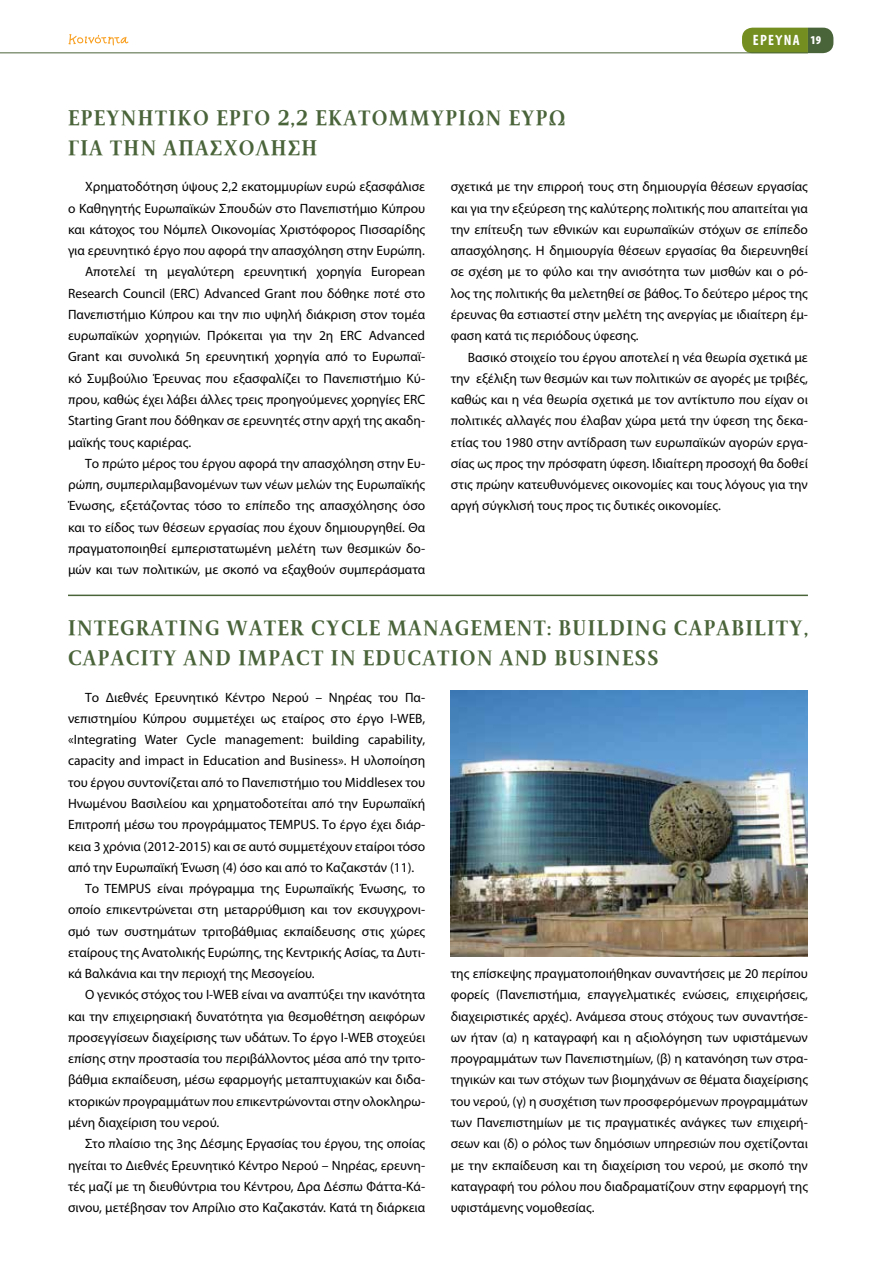
<style>
.page{position:relative;width:893px;height:1263px;background:#fff}
.page>*{position:absolute;margin:0;border:0;box-sizing:border-box;transform-origin:0 0}
.t1{font:700 21px/30px "PF Document";letter-spacing:.07em;color:#4a643a}
.t2{font:700 condensed 15px "Myriad Pro";letter-spacing:.09em;color:#fff}
.t3{font:13.5px/21.3px "Myriad Pro";color:#000;text-align:justify}
.t4{font:900 condensed 12px "Myriad Pro";color:#fff}
</style>
<div class="page">
<hr style="left:68px;top:595px;width:740px;height:1px;background:#4a643a">
<img style="left:451px;top:690px;width:357px;height:267px">
<hr style="left:0;top:53px;width:808px;height:1px;background:#4a643a">
<svg style="left:742px;top:28px;width:91px;height:25px;background:#6c852e"></svg>
<svg style="left:69px;top:34px;width:59px;height:11px"></svg>
<h1 class="t1" style="left:68px;top:103px;width:499px">ΕΡΕΥΝΗΤΙΚΟ ΕΡΓΟ 2,2 ΕΚΑΤΟΜΜΥΡΙΩΝ ΕΥΡΩ<br>ΓΙΑ ΤΗΝ ΑΠΑΣΧΟΛΗΣΗ</h1>
<p class="t2" style="left:753px;top:31px;width:48px">ΕΡΕΥΝΑ</p>
<p class="t4" style="left:811px;top:32px;width:12px">19</p>
<p class="t3" style="left:85px;top:176px;width:342px">Χρηματοδότηση ύψους 2,2 εκατομμυρίων ευρώ εξασφάλισε</p>
<p class="t3" style="left:68px;top:197px;width:359px">ο Καθηγητής Ευρωπαϊκών Σπουδών στο Πανεπιστήμιο Κύπρου</p>
<p class="t3" style="left:68px;top:218px;width:359px">και κάτοχος του Νόμπελ Οικονομίας Χριστόφορος Πισσαρίδης</p>
<p class="t3" style="left:68px;top:240px;width:358px">για ερευνητικό έργο που αφορά την απασχόληση στην Ευρώπη.</p>
<p class="t3" style="left:85px;top:261px;width:342px">Αποτελεί τη μεγαλύτερη ερευνητική χορηγία European</p>
<p class="t3" style="left:68px;top:282px;width:359px">Research Council (ERC) Advanced Grant που δόθηκε ποτέ στο</p>
<p class="t3" style="left:68px;top:304px;width:359px">Πανεπιστήμιο Κύπρου και την πιο υψηλή διάκριση στον τομέα</p>
<p class="t3" style="left:68px;top:325px;width:359px">ευρωπαϊκών χορηγιών. Πρόκειται για την 2η ERC Advanced</p>
<p class="t3" style="left:68px;top:346px;width:359px">Grant και συνολικά 5η ερευνητική χορηγία από το Ευρωπαϊ-</p>
<p class="t3" style="left:68px;top:367px;width:359px">κό Συμβούλιο Έρευνας που εξασφαλίζει το Πανεπιστήμιο Κύ-</p>
<p class="t3" style="left:68px;top:389px;width:359px">πρου, καθώς έχει λάβει άλλες τρεις προηγούμενες χορηγίες ERC</p>
<p class="t3" style="left:68px;top:410px;width:359px">Starting Grant που δόθηκαν σε ερευνητές στην αρχή της ακαδη-</p>
<p class="t3" style="left:68px;top:431px;width:125px">μαϊκής τους καριέρας.</p>
<p class="t3" style="left:85px;top:452px;width:342px">Το πρώτο μέρος του έργου αφορά την απασχόληση στην Ευ-</p>
<p class="t3" style="left:68px;top:474px;width:359px">ρώπη, συμπεριλαμβανομένων των νέων μελών της Ευρωπαϊκής</p>
<p class="t3" style="left:68px;top:495px;width:359px">Ένωσης, εξετάζοντας τόσο το επίπεδο της απασχόλησης όσο</p>
<p class="t3" style="left:68px;top:516px;width:359px">και το είδος των θέσεων εργασίας που έχουν δημιουργηθεί. Θα</p>
<p class="t3" style="left:68px;top:537px;width:359px">πραγματοποιηθεί εμπεριστατωμένη μελέτη των θεσμικών δο-</p>
<p class="t3" style="left:68px;top:559px;width:359px">μών και των πολιτικών, με σκοπό να εξαχθούν συμπεράσματα</p>
<p class="t3" style="left:451px;top:176px;width:359px">σχετικά με την επιρροή τους στη δημιουργία θέσεων εργασίας και για την εξεύρεση της καλύτερης πολιτικής που απαιτείται για την επίτευξη των εθνικών και ευρωπαϊκών στόχων σε επίπεδο απασχόλησης. Η δημιουργία θέσεων εργασίας θα διερευνηθεί σε σχέση με το φύλο και την ανισότητα των μισθών και ο ρό&shy;λος της πολιτικής θα μελετηθεί σε βάθος. Το δεύτερο μέρος της έρευνας θα εστιαστεί στην μελέτη της ανεργίας με ιδιαίτερη έμ&shy;φαση κατά τις περιόδους ύφεσης.</p>
<p class="t3" style="left:451px;top:346px;width:359px;text-indent:17px">Βασικό στοιχείο του έργου αποτελεί η νέα θεωρία σχετικά με την εξέλιξη των θεσμών και των πολιτικών σε αγορές με τριβές, καθώς και η νέα θεωρία σχετικά με τον αντίκτυπο που είχαν οι πολιτικές αλλαγές που έλαβαν χώρα μετά την ύφεση της δεκα&shy;ετίας του 1980 στην αντίδραση των ευρωπαϊκών αγορών εργα&shy;σίας ως προς την πρόσφατη ύφεση. Ιδιαίτερη προσοχή θα δοθεί στις πρώην κατευθυνόμενες οικονομίες και τους λόγους για την αργή σύγκλισή τους προς τις δυτικές οικονομίες.</p>
<h1 class="t1" style="left:68px;top:613px;width:82px">INTEGRATI</h1>
<h1 class="t1" style="left:188px;top:613px;width:77px">NG WATER</h1>
<h1 class="t1" style="left:311px;top:613px;width:44px">CYCLE</h1>
<h1 class="t1" style="left:387px;top:613px;width:370px">MANAGEMENT: BUILDING CAPABILIT</h1>
<h1 class="t1" style="left:789px;top:613px;width:20px">Y,</h1>
<h1 class="t1" style="left:68px;top:643px;width:57px">CAPACIT</h1>
<h1 class="t1" style="left:163px;top:643px;width:134px">Y AND IMPACT</h1>
<h1 class="t1" style="left:331px;top:643px;width:91px">IN EDUCATI</h1>
<h1 class="t1" style="left:460px;top:643px;width:200px">ON AND BUSINESS</h1>
<p class="t3" style="left:85px;top:686px;width:342px">Το Διεθνές Ερευνητικό Κέντρο Νερού – Νηρέας του Πα-</p>
<p class="t3" style="left:68px;top:707px;width:359px">νεπιστημίου Κύπρου συμμετέχει ως εταίρος στο έργο I-WEB,</p>
<p class="t3" style="left:68px;top:729px;width:359px">«Integrating Water Cycle management: building capability,</p>
<p class="t3" style="left:68px;top:750px;width:359px">capacity and impact in Education and Business». H υλοποίηση</p>
<p class="t3" style="left:68px;top:771px;width:359px">του έργου συντονίζεται από το Πανεπιστήμιο του Middlesex του</p>
<p class="t3" style="left:68px;top:792px;width:359px">Ηνωμένου Βασιλείου και χρηματοδοτείται από την Ευρωπαϊκή</p>
<p class="t3" style="left:68px;top:814px;width:359px">Επιτροπή μέσω του προγράμματος TEΜPUS. Το έργο έχει διάρ-</p>
<p class="t3" style="left:68px;top:835px;width:359px">κεια 3 χρόνια (2012-2015) και σε αυτό συμμετέχουν εταίροι τόσο</p>
<p class="t3" style="left:68px;top:856px;width:348px">από την Ευρωπαϊκή Ένωση (4) όσο και από το Καζακστάν (11).</p>
<p class="t3" style="left:85px;top:878px;width:342px">Το TEMPUS είναι πρόγραμμα της Ευρωπαϊκής Ένωσης, το</p>
<p class="t3" style="left:68px;top:899px;width:359px">οποίο επικεντρώνεται στη μεταρρύθμιση και τον εκσυγχρονι-</p>
<p class="t3" style="left:68px;top:920px;width:359px">σμό των συστημάτων τριτοβάθμιας εκπαίδευσης στις χώρες</p>
<p class="t3" style="left:68px;top:941px;width:359px">εταίρους της Ανατολικής Ευρώπης, της Κεντρικής Ασίας, τα Δυτι-</p>
<p class="t3" style="left:68px;top:963px;width:248px">κά Βαλκάνια και την περιοχή της Μεσογείου.</p>
<p class="t3" style="left:85px;top:984px;width:342px">Ο γενικός στόχος του I-WEB είναι να αναπτύξει την ικανότητα</p>
<p class="t3" style="left:68px;top:1005px;width:359px">και την επιχειρησιακή δυνατότητα για θεσμοθέτηση αειφόρων</p>
<p class="t3" style="left:68px;top:1026px;width:359px">προσεγγίσεων διαχείρισης των υδάτων. Το έργο I-WEB στοχεύει</p>
<p class="t3" style="left:68px;top:1048px;width:359px">επίσης στην προστασία του περιβάλλοντος μέσα από την τριτο-</p>
<p class="t3" style="left:68px;top:1069px;width:359px">βάθμια εκπαίδευση, μέσω εφαρμογής μεταπτυχιακών και διδα-</p>
<p class="t3" style="left:68px;top:1090px;width:359px">κτορικών προγραμμάτων που επικεντρώνονται στην ολοκληρω-</p>
<p class="t3" style="left:68px;top:1111px;width:153px">μένη διαχείριση του νερού.</p>
<p class="t3" style="left:85px;top:1133px;width:342px">Στο πλαίσιο της 3ης Δέσμης Εργασίας του έργου, της οποίας</p>
<p class="t3" style="left:68px;top:1154px;width:359px">ηγείται το Διεθνές Ερευνητικό Κέντρο Νερού – Νηρέας, ερευνη-</p>
<p class="t3" style="left:68px;top:1175px;width:359px">τές μαζί με τη διευθύντρια του Κέντρου, Δρα Δέσπω Φάττα-Κά-</p>
<p class="t3" style="left:68px;top:1196px;width:359px">σινου, μετέβησαν τον Απρίλιο στο Καζακστάν. Κατά τη διάρκεια</p>
<p class="t3" style="left:451px;top:963px;width:359px">της επίσκεψης πραγματοποιήθηκαν συναντήσεις με 20 περίπου φορείς (Πανεπιστήμια, επαγγελματικές ενώσεις, επιχειρήσεις, διαχειριστικές αρχές). Ανάμεσα στους στόχους των συναντήσε&shy;ων ήταν (α) η καταγραφή και η αξιολόγηση των υφιστάμενων προγραμμάτων των Πανεπιστημίων, (β) η κατανόηση των στρα&shy;τηγικών και των στόχων των βιομηχάνων σε θέματα διαχείρισης του νερού, (γ) η συσχέτιση των προσφερόμενων προγραμμάτων των Πανεπιστημίων με τις πραγματικές ανάγκες των επιχειρή&shy;σεων και (δ) ο ρόλος των δημόσιων υπηρεσιών που σχετίζονται με την εκπαίδευση και τη διαχείριση του νερού, με σκοπό την καταγραφή του ρόλου που διαδραματίζουν στην εφαρμογή της υφιστάμενης νομοθεσίας.</p>
</div>
